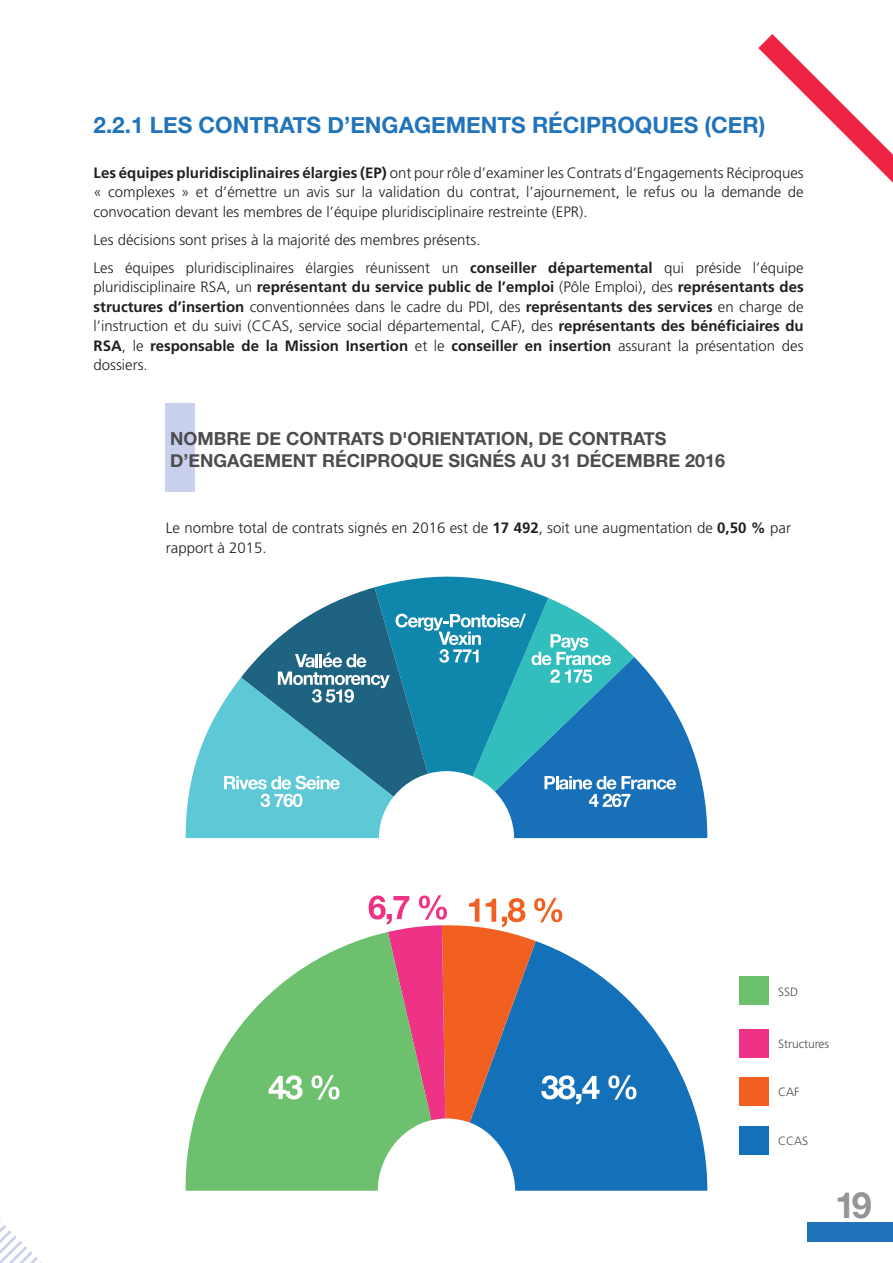
<style>
.page{position:relative;width:893px;height:1263px;background:#fff}
.page>*{position:absolute;margin:0;border:0;box-sizing:border-box;transform-origin:0 0}
.t1{font:700 36px "Helvetica Neue";color:#939598}
.t2{font:700 22.5px "Helvetica Neue";color:#2173ba}
.t3{font:700 18px/22.5px "Helvetica Neue";color:#4b4c4d}
.t4{font:300 15px/19.5px "Frutiger LT Std";color:#231f20}
.t5{font:300 12px "Frutiger LT Std";color:#4b4c4d}
.s1{font-weight:700}
</style>
<div class="page">
<div style="left:808px;top:1222px;width:85px;height:20px;background:#2173ba"></div>
<svg style="left:186px;top:576px;width:521px;height:262px"></svg>
<div style="left:166px;top:403px;width:29px;height:89px;background:#c8d0eb"></div>
<svg style="left:758px;top:34px;width:135px;height:149px"></svg>
<div style="left:740px;top:976px;width:29px;height:29px;background:#6dc16e"></div>
<div style="left:740px;top:1029px;width:29px;height:28px;background:#ee3285"></div>
<div style="left:740px;top:1077px;width:29px;height:29px;background:#f26021"></div>
<div style="left:740px;top:1126px;width:29px;height:29px;background:#1471b9"></div>
<svg style="left:470px;top:975px;width:237px;height:216px;fill:#1471b9"></svg>
<svg style="left:185px;top:937px;width:240px;height:254px;fill:#6dc16e"></svg>
<svg style="left:269px;top:1075px;width:34px;height:24px"></svg>
<svg style="left:311px;top:1075px;width:29px;height:25px"></svg>
<svg style="left:608px;top:1075px;width:28px;height:25px"></svg>
<svg style="left:369px;top:895px;width:230px;height:227px"></svg>
<svg style="left:0;top:1221px;width:42px;height:42px"></svg>
<h2 class="t2" style="left:94px;top:107px;width:673px">2.2.1 LES CONTRATS D’ENGAGEMENTS RÉCIPROQUES (CER)</h2>
<p class="t4" style="left:94px;top:163px;width:712px;text-align:justify"><span class="s1">Les équipes pluridisciplinaires élargies (EP)</span> ont pour rôle d’examiner les Contrats d’Engagements Réciproques « complexes » et d’émettre un avis sur la validation du contrat, l’ajournement, le refus ou la demande de convocation devant les membres de l’équipe pluridisciplinaire restreinte (EPR).</p>
<p class="t4" style="left:94px;top:226px;width:712px;line-height:28px">Les décisions sont prises à la majorité des membres présents.<br>Les équipes pluridisciplinaires élargies réunissent un <span class="s1">conseiller départemental</span> qui préside l’équipe</p>
<p class="t4" style="left:94px;top:278px;width:712px;text-align:justify">pluridisciplinaire RSA, un <span class="s1">représentant du service public de l’emploi</span> (Pôle Emploi), des <span class="s1">représentants des structures d’insertion</span> conventionnées dans le cadre du PDI, des <span class="s1">représentants des services</span> en charge de l’instruction et du suivi (CCAS, service social départemental, CAF), des <span class="s1">représentants des bénéficiaires du RSA</span>, le <span class="s1">responsable de la Mission Insertion</span> et le <span class="s1">conseiller en insertion</span> assurant la présentation des dossiers.</p>
<p class="t3" style="left:170px;top:428px;width:557px">NOMBRE DE CONTRATS D'ORIENTATION, DE CONTRATS<br>D’ENGAGEMENT RÉCIPROQUE SIGNÉS AU 31 DÉCEMBRE 2016</p>
<p class="t4" style="left:166px;top:518px;width:627px">Le nombre total de contrats signés en 2016 est de <span class="s1">17 492</span>, soit une augmentation de <span class="s1">0,50 %</span> par rapport à 2015.</p>
<p class="t5" style="left:778px;top:985px;width:22px">SSD</p>
<p class="t5" style="left:778px;top:1036px;width:53px">Structures</p>
<p class="t5" style="left:778px;top:1085px;width:23px">CAF</p>
<p class="t5" style="left:778px;top:1134px;width:32px">CCAS</p>
<h1 class="t1" style="left:835px;top:1177px;width:38px">19</h1>
</div>
